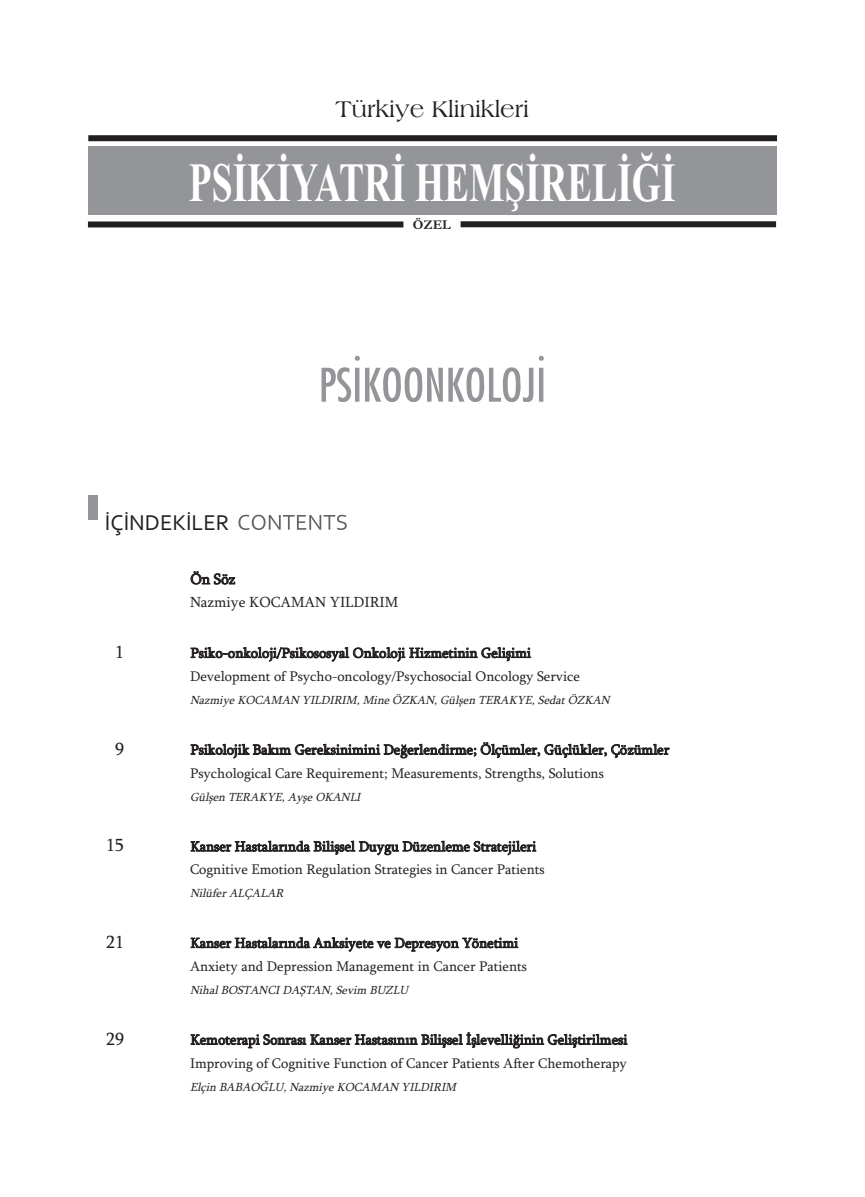
<style>
.page{position:relative;width:865px;height:1197px;background:#fff}
.page>*{position:absolute;margin:0;border:0;box-sizing:border-box;transform-origin:0 0}
.t1{font:700 55.35px "Times New Roman";color:#fff;scale:.68 1}
.t2{font:24px "Americana BT Roman";color:#231f20}
.t3{font:22.5px "Corbel";color:#231f20}
.t4{font:18px "Sylfaen";color:#231f20}
.t5{font:15px/23.1px "Sylfaen";color:#231f20}
.t6{font:14.25px/23.2px "Sylfaen";color:#231f20}
.t7{font:700 13.5px "Garamond";color:#231f20}
.t8{font:italic 12px "Sylfaen";color:#231f20}
</style>
<div class="page">
<svg style="left:238px;top:514px;width:109px;height:16px"></svg>
<div style="left:88px;top:495px;width:9px;height:25px;background:#939598"></div>
<div style="left:88px;top:147px;width:688px;height:68px;background:#939598"></div>
<div style="left:88px;top:135px;width:689px;height:6px;background:#231f20"></div>
<div style="left:88px;top:221px;width:315px;height:6px;background:#231f20"></div>
<div style="left:460px;top:221px;width:316px;height:6px;background:#231f20"></div>
<svg style="left:321px;top:356px;width:199px;height:46px"></svg>
<h2 class="t2" style="left:335px;top:94px;width:195px">Türkiye Klinikleri</h2>
<h1 class="t1" style="left:189px;top:149px;width:717px">PSİKİYATRİ HEMŞİRELİĞİ</h1>
<p class="t7" style="left:413px;top:216px;width:39px">ÖZEL</p>
<h3 class="t3" style="left:105px;top:508px;width:126px">İÇİNDEKİLER</h3>
<p class="t5" style="left:190px;top:567px;width:210px">Ön Söz<br>Nazmiye KOCAMAN YILDIRIM</p>
<p class="t4" style="left:115px;top:641px;width:10px">1</p>
<p class="t6" style="left:190px;top:641px;width:391px">Psiko-onkoloji/Psikososyal Onkoloji Hizmetinin Gelişimi<br>Development of Psycho-oncology/Psychosocial Oncology Service</p>
<p class="t8" style="left:190px;top:692px;width:424px">Nazmiye KOCAMAN YILDIRIM, Mine ÖZKAN, Gülşen TERAKYE, Sedat ÖZKAN</p>
<p class="t4" style="left:115px;top:737px;width:10px">9</p>
<p class="t6" style="left:190px;top:737px;width:481px">Psikolojik Bakım Gereksinimini Değerlendirme; Ölçümler, Güçlükler, Çözümler<br>Psychological Care Requirement; Measurements, Strengths, Solutions</p>
<p class="t8" style="left:190px;top:789px;width:175px">Gülşen TERAKYE, Ayşe OKANLI</p>
<p class="t4" style="left:106px;top:834px;width:19px">15</p>
<p class="t6" style="left:190px;top:834px;width:356px">Kanser Hastalarında Bilişsel Duygu Düzenleme Stratejileri<br>Cognitive Emotion Regulation Strategies in Cancer Patients</p>
<p class="t8" style="left:190px;top:886px;width:98px">Nilüfer ALÇALAR</p>
<p class="t4" style="left:106px;top:931px;width:19px">21</p>
<p class="t6" style="left:190px;top:931px;width:338px">Kanser Hastalarında Anksiyete ve Depresyon Yönetimi<br>Anxiety and Depression Management in Cancer Patients</p>
<p class="t8" style="left:190px;top:982px;width:223px">Nihal BOSTANCI DAŞTAN, Sevim BUZLU</p>
<p class="t4" style="left:106px;top:1027px;width:19px">29</p>
<p class="t6" style="left:190px;top:1027px;width:439px">Kemoterapi Sonrası Kanser Hastasının Bilişsel İşlevelliğinin Geliştirilmesi<br>Improving of Cognitive Function of Cancer Patients After Chemotherapy</p>
<p class="t8" style="left:190px;top:1079px;width:271px">Elçin BABAOĞLU, Nazmiye KOCAMAN YILDIRIM</p>
</div>
